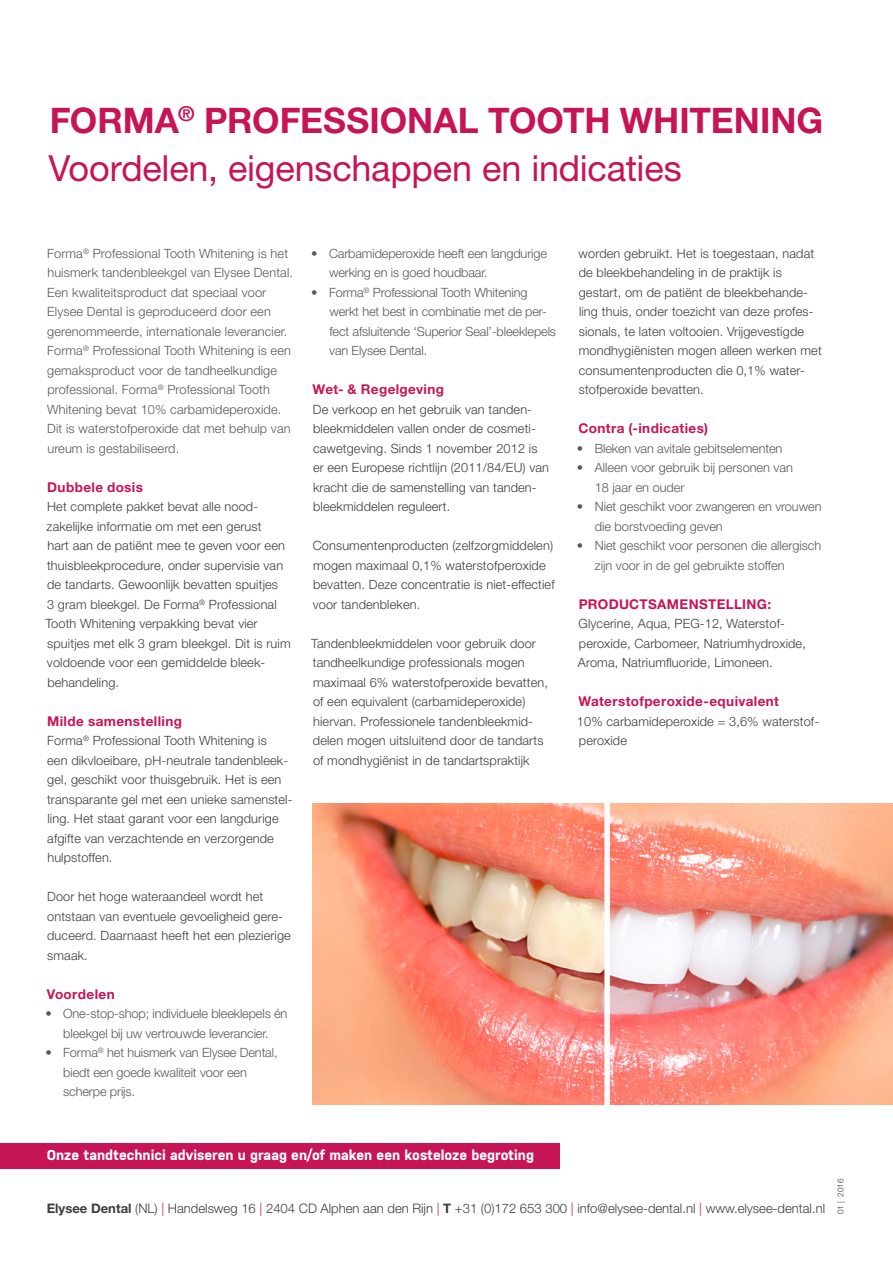
<style>
.page{position:relative;width:893px;height:1263px;background:#fff}
.page>*{position:absolute;margin:0;border:0;box-sizing:border-box;transform-origin:0 0}
.t1{font:36px "Helvetica Neue LT Std";letter-spacing:-.005em;color:#c71457}
.t2{font:700 35.25px "Helvetica Neue LT Std";color:#c71457}
.t3{font:700 14.25px "Nudista";color:#fff}
.t4{font:700 13.5px "Helvetica Neue LT Std";letter-spacing:.03em;color:#c71457}
.t5{font:300 13.05px "Helvetica Neue LT Std";color:#3c3c3b}
.t6{font:300 12.75px/19.5px "Helvetica Neue LT Std";letter-spacing:.01em;color:#3c3c3b}
.t7{font:300 12.75px/19.5px "Helvetica Neue LT Std";color:#575756}
.t8{font:300 8.25px "Helvetica Neue LT Std";color:#3c3c3b}
.s1{font-weight:700}
.s2{color:#c71457}
</style>
<div class="page">
<div style="left:0;top:1143px;width:559px;height:25px;background:#c71457"></div>
<img style="left:313px;top:804px;width:580px;height:300px">
<h2 class="t2" style="left:50px;top:98px;width:775px">FORMA<sup>®</sup> PROFESSIONAL TOOTH WHITENING</h2>
<h1 class="t1" style="left:48px;top:146px;width:635px">Voordelen, eigenschappen en indicaties</h1>
<p class="t7" style="left:47px;top:243px;width:248px">Forma<sup>®</sup> Professional Tooth Whitening is het huismerk tandenbleekgel van Elysee Dental.<br>Een kwaliteitsproduct dat speciaal voor Elysee Dental is geproduceerd door een gerenommeerde, internationale leverancier.<br>Forma<sup>®</sup> Professional Tooth Whitening is een gemaksproduct voor de tandheelkundige professional. Forma<sup>®</sup> Professional Tooth Whitening bevat 10% carbamideperoxide.<br>Dit is waterstofperoxide dat met behulp van ureum is gestabiliseerd.</p>
<p class="t4" style="left:47px;top:479px;width:97px">Dubbele dosis</p>
<p class="t6" style="left:45px;top:497px;width:247px">Het complete pakket bevat alle nood&shy;zakelijke informatie om met een gerust<br>hart aan de patiënt mee te geven voor een thuisbleekprocedure, onder supervisie van de tandarts. Gewoonlijk bevatten spuitjes<br>3 gram bleekgel. De Forma<sup>®</sup> Professional Tooth Whitening verpakking bevat vier spuitjes met elk 3 gram bleekgel. Dit is ruim voldoende voor een gemiddelde bleek&shy;behandeling.</p>
<p class="t4" style="left:47px;top:713px;width:136px">Milde samenstelling</p>
<p class="t6" style="left:47px;top:731px;width:247px">Forma<sup>®</sup> Professional Tooth Whitening is<br>een dikvloeibare, pH-neutrale tandenbleek&shy;gel, geschikt voor thuisgebruik. Het is een transparante gel met een unieke samenstel&shy;ling. Het staat garant voor een langdurige afgifte van verzachtende en verzorgende hulpstoffen.</p>
<p class="t6" style="left:47px;top:887px;width:245px">Door het hoge wateraandeel wordt het ontstaan van eventuele gevoeligheid gere&shy;duceerd. Daarnaast heeft het een plezierige smaak.</p>
<p class="t4" style="left:47px;top:986px;width:69px">Voordelen</p>
<p class="t7" style="left:45px;top:1004px;width:244px;text-align:center">• One-stop-shop; individuele bleeklepels én bleekgel bij uw vertrouwde leverancier.</p>
<p class="t7" style="left:63px;top:1043px;width:216px;text-indent:-18px">• Forma<sup>®</sup> het huismerk van Elysee Dental, biedt een goede kwaliteit voor een scherpe prijs.</p>
<p class="t7" style="left:329px;top:243px;width:220px;text-indent:-18px">• Carbamideperoxide heeft een langdurige werking en is goed houdbaar.</p>
<p class="t7" style="left:329px;top:282px;width:228px;text-indent:-18px">• Forma<sup>®</sup> Professional Tooth Whitening werkt het best in combinatie met de per&shy;fect afsluitende ‘Superior Seal’-bleeklepels van Elysee Dental.</p>
<p class="t4" style="left:313px;top:381px;width:133px">Wet- &amp; Regelgeving</p>
<p class="t6" style="left:313px;top:399px;width:238px">De verkoop en het gebruik van tanden&shy;bleekmiddelen vallen onder de cosmeti&shy;cawetgeving. Sinds 1 november 2012 is er een Europese richtlijn (2011/84/EU) van kracht die de samenstelling van tanden&shy;bleekmiddelen reguleert.</p>
<p class="t6" style="left:313px;top:536px;width:243px">Consumentenproducten (zelfzorgmiddelen) mogen maximaal 0,1% waterstofperoxide bevatten. Deze concentratie is niet-effectief voor tandenbleken.</p>
<p class="t6" style="left:311px;top:633px;width:238px">Tandenbleekmiddelen voor gebruik door tandheelkundige professionals mogen maximaal 6% waterstofperoxide bevatten, of een equivalent (carbamideperoxide) hiervan. Professionele tandenbleekmid&shy;delen mogen uitsluitend door de tandarts of mondhygiënist in de tandartspraktijk</p>
<p class="t6" style="left:579px;top:243px;width:245px">worden gebruikt. Het is toegestaan, nadat de bleekbehandeling in de praktijk is gestart, om de patiënt de bleekbehande&shy;ling thuis, onder toezicht van deze profes&shy;sionals, te laten voltooien. Vrijgevestigde mondhygiënisten mogen alleen werken met consumentenproducten die 0,1% water&shy;stofperoxide bevatten.</p>
<p class="t4" style="left:578px;top:420px;width:131px">Contra (-indicaties)</p>
<p class="t7" style="left:577px;top:438px;width:207px">• Bleken van avitale gebitselementen</p>
<p class="t7" style="left:595px;top:458px;width:200px;text-indent:-18px">• Alleen voor gebruik bij personen van<br>18 jaar en ouder</p>
<p class="t7" style="left:595px;top:497px;width:228px;text-indent:-18px">• Niet geschikt voor zwangeren en vrouwen die borstvoeding geven</p>
<p class="t7" style="left:595px;top:536px;width:228px;text-indent:-18px">• Niet geschikt voor personen die allergisch zijn voor in de gel gebruikte stoffen</p>
<p class="t4" style="left:579px;top:596px;width:194px">PRODUCTSAMENSTELLING:</p>
<p class="t6" style="left:578px;top:614px;width:229px">Glycerine, Aqua, PEG-12, Waterstof&shy;peroxide, Carbomeer, Natriumhydroxide,<br>Aroma, Natriumfluoride, Limoneen.</p>
<p class="t4" style="left:578px;top:693px;width:202px">Waterstofperoxide-equivalent</p>
<p class="t6" style="left:577px;top:711px;width:244px">10% carbamideperoxide = 3,6% waterstof&shy;peroxide</p>
<p class="t3" style="left:47px;top:1144px;width:489px">Onze tandtechnici adviseren u graag en/of maken een kosteloze begroting</p>
<p class="t5" style="left:47px;top:1201px;width:780px"><span class="s1">Elysee Dental</span> (NL) <span class="s2">|</span> Handelsweg 16 <span class="s2">|</span> 2404 CD Alphen aan den Rijn <span class="s2">|</span> <span class="s1">T</span> +31 (0)172 653 300 <span class="s2">|</span> info@elysee-dental.nl <span class="s2">|</span> www.elysee-dental.nl</p>
<p class="t8" style="left:836px;top:1214px;width:37px;rotate:-90deg">01 | 2016</p>
</div>
